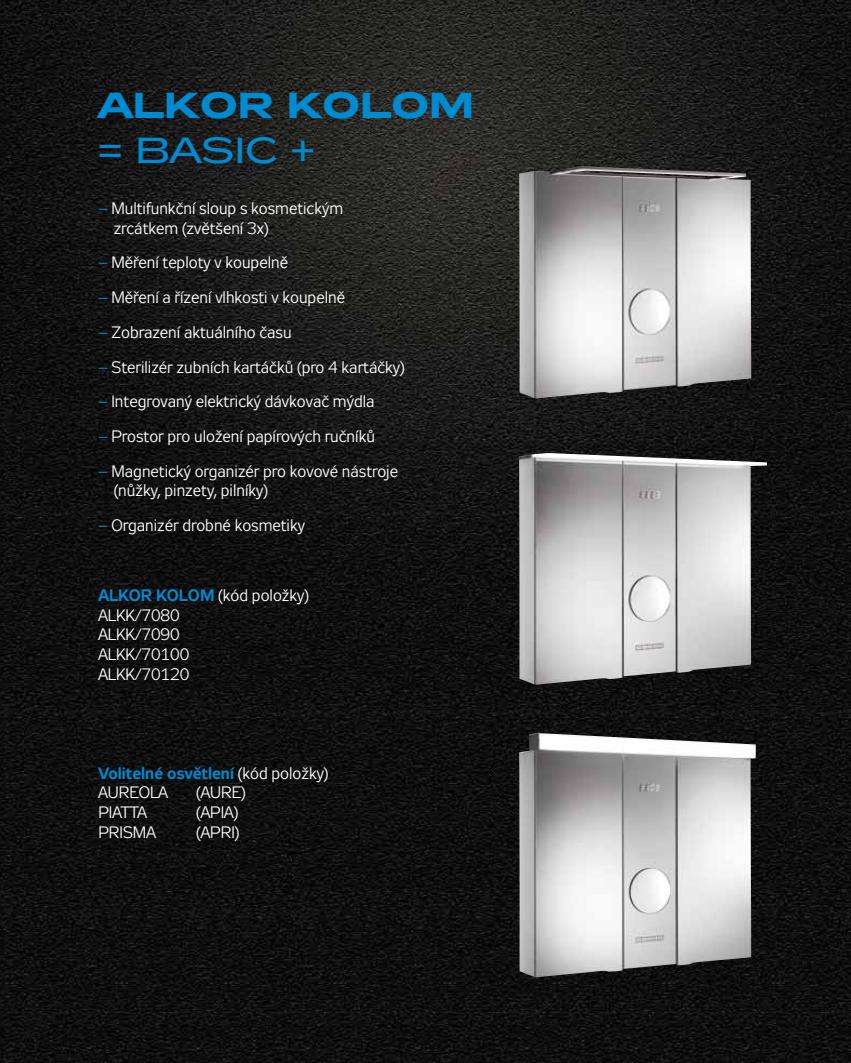
<style>
.page{position:relative;width:851px;height:1063px;background:#fff}
.page>*{position:absolute;margin:0;border:0;box-sizing:border-box;transform-origin:0 0}
.t1{font:700 36px "Zeppelin 42";letter-spacing:.02em;color:#008bd0}
.t2{font:36px "Zeppelin 42";letter-spacing:.02em;color:#008bd0}
.t3{font:16.5px/19.8px "Zeppelin 31";color:#fff}
.s1{color:#008bd0}
.s2{font-weight:700;color:#008bd0}
</style>
<div class="page">
<img style="left:0;top:0;width:850px;height:1063px">
<img style="left:519px;top:166px;width:232px;height:232px">
<img style="left:519px;top:453px;width:248px;height:232px">
<img style="left:519px;top:733px;width:236px;height:244px">
<h1 class="t1" style="left:98px;top:84px;width:377px">ALKOR KOLOM</h1>
<h1 class="t2" style="left:98px;top:130px;width:218px">= BASIC +</h1>
<p class="t3" style="left:114px;top:200px;width:231px;text-indent:-15px"><span class="s1">–</span> Multifunkční sloup s kosmetickým zrcátkem (zvětšení 3x)</p>
<p class="t3" style="left:98px;top:254px;width:191px"><span class="s1">–</span> Měření teploty v koupelně</p>
<p class="t3" style="left:98px;top:289px;width:248px"><span class="s1">–</span> Měření a řízení vlhkosti v koupelně</p>
<p class="t3" style="left:98px;top:324px;width:195px"><span class="s1">–</span> Zobrazení aktuálního času</p>
<p class="t3" style="left:98px;top:358px;width:308px"><span class="s1">–</span> Sterilizér zubních kartáčků (pro 4 kartáčky)</p>
<p class="t3" style="left:98px;top:393px;width:277px"><span class="s1">–</span> Integrovaný elektrický dávkovač mýdla</p>
<p class="t3" style="left:98px;top:428px;width:278px"><span class="s1">–</span> Prostor pro uložení papírových ručníků</p>
<p class="t3" style="left:114px;top:462px;width:286px;text-indent:-15px"><span class="s1">–</span> Magnetický organizér pro kovové nástroje (nůžky, pinzety, pilníky)</p>
<p class="t3" style="left:98px;top:517px;width:208px"><span class="s1">–</span> Organizér drobné kosmetiky</p>
<p class="t3" style="left:98px;top:587px;width:212px"><span class="s2">ALKOR KOLOM</span> (kód položky)<br>ALKK/7080<br>ALKK/7090<br>ALKK/70100<br>ALKK/70120</p>
<p class="t3" style="left:98px;top:765px;width:232px"><span class="s2">Volitelné osvětlení</span> (kód položky)<br>AUREOLA</p>
<p class="t3" style="left:196px;top:784px;width:51px">(AURE)</p>
<p class="t3" style="left:98px;top:804px;width:50px">PIATTA</p>
<p class="t3" style="left:196px;top:804px;width:44px">(APIA)</p>
<p class="t3" style="left:98px;top:824px;width:59px">PRISMA</p>
<p class="t3" style="left:196px;top:824px;width:45px">(APRI)</p>
</div>
